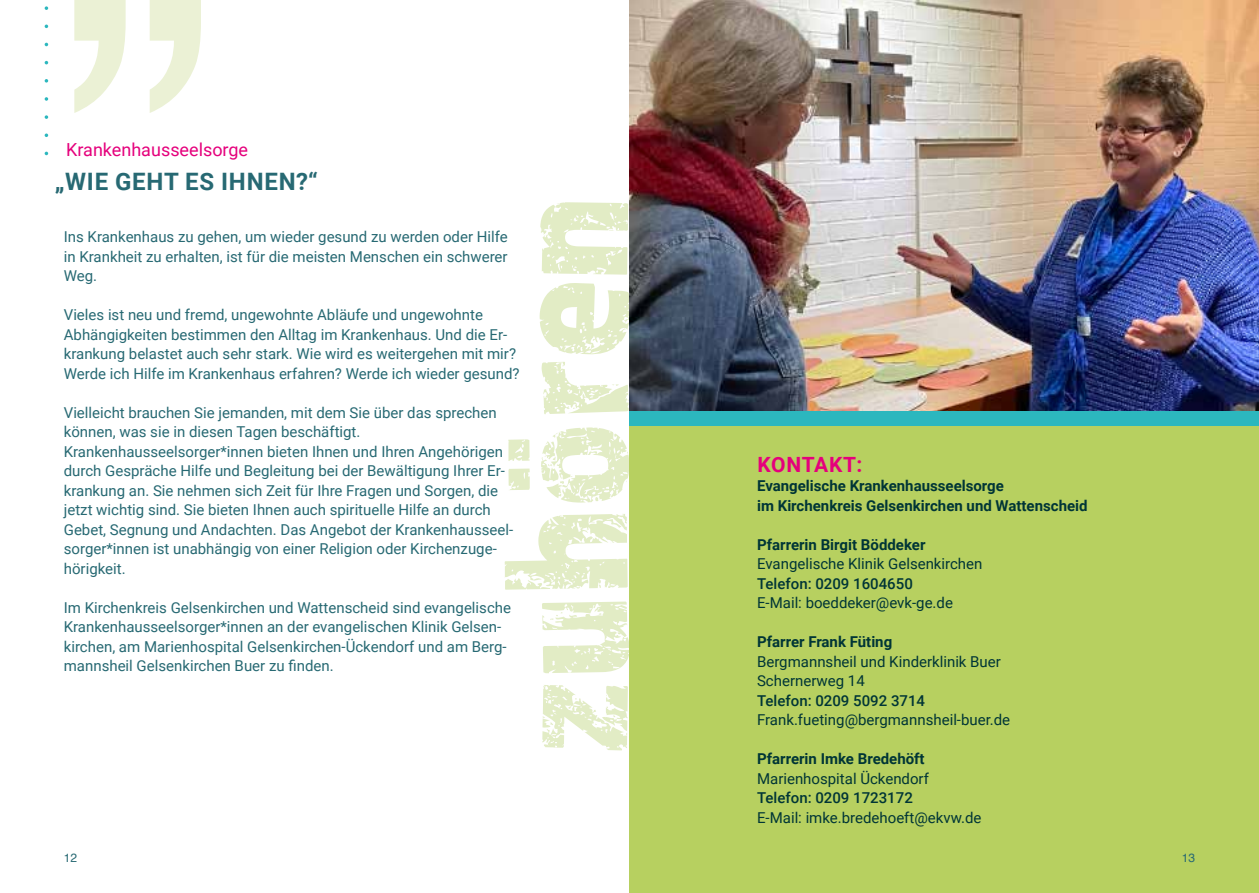
<style>
.page{position:relative;width:1259px;height:893px;background:#fff}
.page>*{position:absolute;margin:0;border:0;box-sizing:border-box;transform-origin:0 0}
.t1{font:700 24px "Roboto";letter-spacing:.035em;color:#276973}
.t2{font:700 21px "Roboto";letter-spacing:.03em;color:#e5007c}
.t3{font:18px "Roboto";color:#e5007c}
.t4{font:15px/19.5px "Roboto";color:#276973}
.t5{font:15px/19.5px "Roboto";color:#003536}
.t6{font:700 15px/19.5px "Roboto";color:#003536}
.t7{font:500 15px "Roboto";color:#003536}
.t8{font:12px "Helvetica";color:#276973}
</style>
<div class="page">
<svg style="left:505px;top:202px;width:124px;height:548px"></svg>
<div style="left:629px;top:401px;width:630px;height:492px;background:#b7d060"></div>
<img style="left:629px;top:0;width:630px;height:411px">
<svg style="left:45px;top:115px;width:3px;height:4px"></svg>
<svg style="left:45px;top:97px;width:3px;height:4px"></svg>
<svg style="left:45px;top:79px;width:3px;height:4px"></svg>
<svg style="left:45px;top:6px;width:3px;height:4px"></svg>
<svg style="left:74px;top:0;width:127px;height:113px"></svg>
<div style="left:629px;top:411px;width:630px;height:15px;background:#2cb7be"></div>
<p class="t3" style="left:66px;top:137px;width:183px">Krankenhausseelsorge</p>
<h1 class="t1" style="left:55px;top:165px;width:264px">„WIE GEHT ES IHNEN?“</h1>
<p class="t4" style="left:64px;top:227px;width:445px;text-align:justify">Ins Krankenhaus zu gehen, um wieder gesund zu werden oder Hilfe in Krankheit zu erhalten, ist für die meisten Menschen ein schwerer Weg.</p>
<p class="t4" style="left:64px;top:305px;width:457px">Vieles ist neu und fremd, ungewohnte Abläufe und ungewohnte Abhängigkeiten bestimmen den Alltag im Krankenhaus. Und die Er&shy;krankung belastet auch sehr stark. Wie wird es weitergehen mit mir?<br>Werde ich Hilfe im Krankenhaus erfahren? Werde ich wieder gesund?</p>
<p class="t4" style="left:64px;top:402px;width:451px">Vielleicht brauchen Sie jemanden, mit dem Sie über das sprechen können, was sie in diesen Tagen beschäftigt.<br>Krankenhausseelsorger*innen bieten Ihnen und Ihren Angehörigen durch Gespräche Hilfe und Begleitung bei der Bewältigung Ihrer Er&shy;krankung an. Sie nehmen sich Zeit für Ihre Fragen und Sorgen, die jetzt wichtig sind. Sie bieten Ihnen auch spirituelle Hilfe an durch Gebet, Segnung und Andachten. Das Angebot der Krankenhausseel&shy;sorger*innen ist unabhängig von einer Religion oder Kirchenzuge&shy;hörigkeit.</p>
<p class="t4" style="left:64px;top:597px;width:449px">Im Kirchenkreis Gelsenkirchen und Wattenscheid sind evangelische Krankenhausseelsorger*innen an der evangelischen Klinik Gelsen&shy;kirchen, am Marienhospital Gelsenkirchen-Ückendorf und am Berg&shy;mannsheil Gelsenkirchen Buer zu finden.</p>
<p class="t8" style="left:64px;top:849px;width:15px">12</p>
<h2 class="t2" style="left:757px;top:450px;width:106px">KONTAKT:</h2>
<p class="t6" style="left:757px;top:476px;width:332px">Evangelische Krankenhausseelsorge<br>im Kirchenkreis Gelsenkirchen und Wattenscheid</p>
<p class="t6" style="left:757px;top:534px;width:170px">Pfarrerin Birgit Böddeker</p>
<p class="t5" style="left:757px;top:554px;width:227px">Evangelische Klinik Gelsenkirchen</p>
<p class="t7" style="left:757px;top:573px;width:157px">Telefon: 0209 1604650</p>
<p class="t5" style="left:757px;top:593px;width:197px">E-Mail: boeddeker@evk-ge.de</p>
<p class="t6" style="left:757px;top:632px;width:137px">Pfarrer Frank Füting</p>
<p class="t5" style="left:757px;top:651px;width:245px">Bergmannsheil und Kinderklinik Buer<br>Schernerweg 14</p>
<p class="t7" style="left:757px;top:690px;width:169px">Telefon: 0209 5092 3714</p>
<p class="t5" style="left:757px;top:710px;width:255px">Frank.fueting@bergmannsheil-buer.de</p>
<p class="t6" style="left:757px;top:749px;width:169px">Pfarrerin Imke Bredehöft</p>
<p class="t5" style="left:757px;top:768px;width:173px">Marienhospital Ückendorf</p>
<p class="t7" style="left:757px;top:788px;width:157px">Telefon: 0209 1723172</p>
<p class="t5" style="left:757px;top:807px;width:226px">E-Mail: imke.bredehoeft@ekvw.de</p>
<p class="t8" style="left:1181px;top:849px;width:15px">13</p>
</div>
